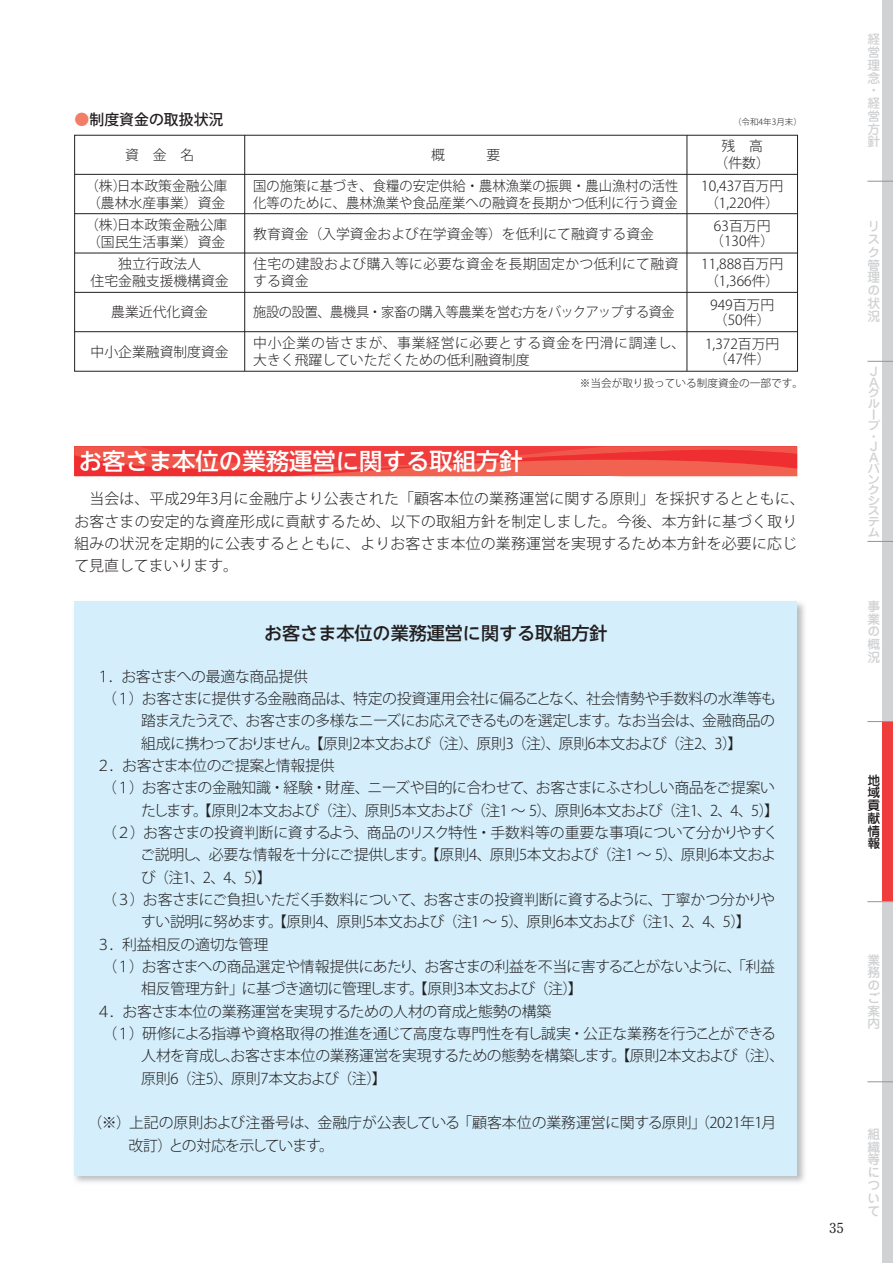
<style>
.page{position:relative;width:893px;height:1263px;background:#fff}
.page>*{position:absolute;margin:0;border:0;box-sizing:border-box;transform-origin:0 0}
.t1{font:500 23.4px "UD Shin Go NT Pr 6 N";color:#fff}
.t2{font:500 18px "UD Shin Go NT Pr 6 N";color:#231f20}
.t3{font:300 14.85px/22.4px "Koz Go Pr 6 N";letter-spacing:-.02em;color:#231f20}
.t4{font:300 14.85px/22.4px "Koz Go Pr 6 N";letter-spacing:.01em;color:#231f20}
.t5{font:300 14.85px "Koz Go Pr 6 N";letter-spacing:-.045em;color:#231f20}
.t6{font:300 13.8px/17px "Koz Go Pr 6 N";color:#231f20}
.t7{font:300 13.8px/17px "Koz Go Pr 6 N";color:#231f20;scale:.96 1}
.t8{font:300 13.8px/17px "Koz Go Pr 6 N";letter-spacing:.045em;color:#231f20}
.t9{font:300 13.8px/17px "Koz Go Pr 6 N";letter-spacing:.025em;color:#231f20}
.t10{font:300 13.8px "Koz Go Pr 6 N";letter-spacing:-.02em;color:#231f20;scale:.95 1}
.t11{font:700 13.8px "Futo Min A101 Pr 6 N";color:#231f20}
.t12{font:500 12.75px/12.8px "Jun 34 Pro";color:#d1d2d4;text-align:justify}
.t13{font:500 12.75px/12.8px "Jun 34 Pro";color:#231f20;text-align:justify}
.t14{font:500 11.85px/10.6px "Jun 34 Pro";color:#d1d2d4;scale:1.08 1}
.t15{font:300 10.65px "Koz Go Pr 6 N";color:#231f20}
.t16{font:300 8.55px "Koz Go Pr 6 N";color:#231f20}
</style>
<div class="page">
<div style="left:882px;top:0;width:11px;height:181px;background:#d1d2d4"></div>
<div style="left:882px;top:181px;width:11px;height:180px;background:#d1d2d4"></div>
<div style="left:882px;top:361px;width:11px;height:180px;background:#d1d2d4"></div>
<div style="left:882px;top:541px;width:11px;height:180px;background:#d1d2d4"></div>
<div style="left:882px;top:721px;width:11px;height:181px;background:#ee3d3c"></div>
<div style="left:882px;top:902px;width:11px;height:180px;background:#d1d2d4"></div>
<div style="left:882px;top:1082px;width:11px;height:181px;background:#d1d2d4"></div>
<svg style="left:867px;top:181px;width:26px;height:1px"></svg>
<svg style="left:867px;top:361px;width:26px;height:1px"></svg>
<svg style="left:867px;top:541px;width:26px;height:1px"></svg>
<svg style="left:867px;top:721px;width:26px;height:1px"></svg>
<svg style="left:867px;top:901px;width:26px;height:1px"></svg>
<svg style="left:867px;top:1081px;width:26px;height:1px"></svg>
<img style="left:74px;top:601px;width:731px;height:582px">
<div style="left:74px;top:602px;width:723px;height:574px;background:#d4effb"></div>
<svg style="left:74px;top:446px;width:723px;height:30px;background:#ef4841"></svg>
<div style="left:74px;top:135px;width:724px;height:236px;border:1px solid #231f20"></div>
<hr style="left:244px;top:135px;width:1px;height:236px;background:#231f20">
<hr style="left:687px;top:135px;width:1px;height:236px;background:#231f20">
<hr style="left:75px;top:174px;width:722px;height:1px;background:#231f20">
<hr style="left:75px;top:213px;width:722px;height:1px;background:#231f20">
<hr style="left:75px;top:253px;width:722px;height:1px;background:#231f20">
<hr style="left:75px;top:292px;width:722px;height:1px;background:#231f20">
<hr style="left:75px;top:331px;width:722px;height:1px;background:#231f20">
<p class="t6" style="left:125px;top:147px;width:71px">資　金　名</p>
<p class="t6" style="left:85px;top:178px;width:144px">（株）日本政策金融公庫（農林水産事業）資金</p>
<p class="t7" style="left:253px;top:178px;width:444px">国の施策に基づき、食糧の安定供給・農林漁業の振興・農山漁村の活性化等のために、農林漁業や食品産業への融資を長期かつ低利に行う資金</p>
<p class="t6" style="left:85px;top:217px;width:144px">（株）日本政策金融公庫（国民生活事業）資金</p>
<p class="t6" style="left:253px;top:225px;width:402px">教育資金（入学資金および在学資金等）を低利にて融資する資金</p>
<p class="t6" style="left:91px;top:256px;width:140px;text-align:center">独立行政法人<br>住宅金融支援機構資金</p>
<p class="t9" style="left:253px;top:256px;width:427px">住宅の建設および購入等に必要な資金を長期固定かつ低利にて融資する資金</p>
<p class="t6" style="left:111px;top:304px;width:98px">農業近代化資金</p>
<p class="t10" style="left:253px;top:304px;width:445px">施設の設置、農機具・家畜の購入等農業を営む方をバックアップする資金</p>
<p class="t6" style="left:91px;top:343px;width:140px">中小企業融資制度資金</p>
<p class="t8" style="left:253px;top:335px;width:434px">中小企業の皆さまが、事業経営に必要とする資金を円滑に調達し、大きく飛躍していただくための低利融資制度</p>
<p class="t16" style="left:733px;top:117px;width:70px">（令和4年3月末）</p>
<p class="t6" style="left:715px;top:138px;width:57px;text-align:center">残　高（件数）</p>
<p class="t6" style="left:701px;top:178px;width:83px">10,437百万円（1,220件）</p>
<p class="t6" style="left:710px;top:219px;width:66px;line-height:14.9px">63百万円（130件）</p>
<p class="t6" style="left:701px;top:256px;width:83px">11,888百万円（1,366件）</p>
<p class="t6" style="left:710px;top:298px;width:66px;line-height:14.9px">949百万円（50件）</p>
<p class="t6" style="left:705px;top:337px;width:76px;line-height:14.9px;text-align:center">1,372百万円（47件）</p>
<h1 class="t1" style="left:79px;top:442px;width:446px">お客さま本位の業務運営に関する取組方針</h1>
<p class="t15" style="left:580px;top:377px;width:225px">※当会が取り扱っている制度資金の一部です。</p>
<p class="t4" style="left:74px;top:488px;width:732px">　当会は、平成29年3月に金融庁より公表された「顧客本位の業務運営に関する原則」を採択するとともに、お客さまの安定的な資産形成に貢献するため、以下の取組方針を制定しました。今後、本方針に基づく取り組みの状況を定期的に公表するとともに、よりお客さま本位の業務運営を実現するため本方針を必要に応じて見直してまいります。</p>
<p class="t2" style="left:264px;top:618px;width:345px">お客さま本位の業務運営に関する取組方針</p>
<p class="t3" style="left:96px;top:665px;width:214px">１．お客さまへの最適な商品提供</p>
<p class="t3" style="left:97px;top:688px;width:681px">　（１）お客さまに提供する金融商品は、特定の投資運用会社に偏ることなく、社会情勢や手数料の水準等も</p>
<p class="t5" style="left:141px;top:713px;width:635px">踏まえたうえで、お客さまの多様なニーズにお応えできるものを選定します。なお当会は、金融商品の</p>
<p class="t3" style="left:141px;top:732px;width:602px">組成に携わっておりません。【原則2本文および（注）、原則3（注）、原則6本文および（注2、3）】</p>
<p class="t3" style="left:96px;top:755px;width:240px">２．お客さま本位のご提案と情報提供</p>
<p class="t3" style="left:97px;top:777px;width:680px">　（１）お客さまの金融知識・経験・財産、ニーズや目的に合わせて、お客さまにふさわしい商品をご提案い</p>
<p class="t3" style="left:141px;top:799px;width:639px">たします。【原則2本文および（注）、原則5本文および（注1 ～ 5）、原則6本文および（注1、2、4、5）】</p>
<p class="t3" style="left:97px;top:822px;width:683px">　（２）お客さまの投資判断に資するよう、商品のリスク特性・手数料等の重要な事項について分かりやすく</p>
<p class="t3" style="left:140px;top:844px;width:638px">ご説明し、必要な情報を十分にご提供します。【原則4、原則5本文および（注1 ～ 5）、原則6本文およ</p>
<p class="t3" style="left:141px;top:866px;width:132px">び（注1、2、4、5）】</p>
<p class="t3" style="left:97px;top:889px;width:680px">　（３）お客さまにご負担いただく手数料について、お客さまの投資判断に資するように、丁寧かつ分かりや</p>
<p class="t3" style="left:141px;top:911px;width:611px">すい説明に努めます。【原則4、原則5本文および（注1 ～ 5）、原則6本文および（注1、2、4、5）】</p>
<p class="t3" style="left:96px;top:933px;width:174px">３．利益相反の適切な管理</p>
<p class="t3" style="left:97px;top:956px;width:680px">　（１）お客さまへの商品選定や情報提供にあたり、お客さまの利益を不当に害することがないように、「利益</p>
<p class="t3" style="left:141px;top:978px;width:443px">相反管理方針」に基づき適切に管理します。【原則3本文および（注）】</p>
<p class="t3" style="left:96px;top:1000px;width:457px">４．お客さま本位の業務運営を実現するための人材の育成と態勢の構築</p>
<p class="t3" style="left:97px;top:1023px;width:681px">　（１）研修による指導や資格取得の推進を通じて高度な専門性を有し誠実・公正な業務を行うことができる</p>
<p class="t3" style="left:141px;top:1045px;width:644px">人材を育成し、お客さま本位の業務運営を実現するための態勢を構築します。【原則2本文および（注）、</p>
<p class="t3" style="left:141px;top:1067px;width:247px">原則6（注5）、原則7本文および（注）】</p>
<p class="t3" style="left:129px;top:1112px;width:649px;text-indent:-41px">（※）上記の原則および注番号は、金融庁が公表している「顧客本位の業務運営に関する原則」（2021年1月改訂）との対応を示しています。</p>
<p class="t12" style="left:867px;top:32px;width:14px;text-align:left">経営理念・経営方針</p>
<p class="t12" style="left:867px;top:219px;width:14px;text-align:left">リスク管理の状況</p>
<p class="t14" style="left:867px;top:364px;width:13px">Ｊ<br>Ａグループ</p>
<p class="t14" style="left:867px;top:430px;width:13px">・<br>Ｊ<br>Ａバンクシステム</p>
<p class="t12" style="left:867px;top:598px;width:14px">事業の概況</p>
<p class="t13" style="left:867px;top:772px;width:14px">地域貢献情報</p>
<p class="t12" style="left:867px;top:952px;width:14px">業務のご案内</p>
<p class="t11" style="left:829px;top:1217px;width:16px">35</p>
<p class="t12" style="left:867px;top:1126px;width:14px">組織等について</p>
</div>
